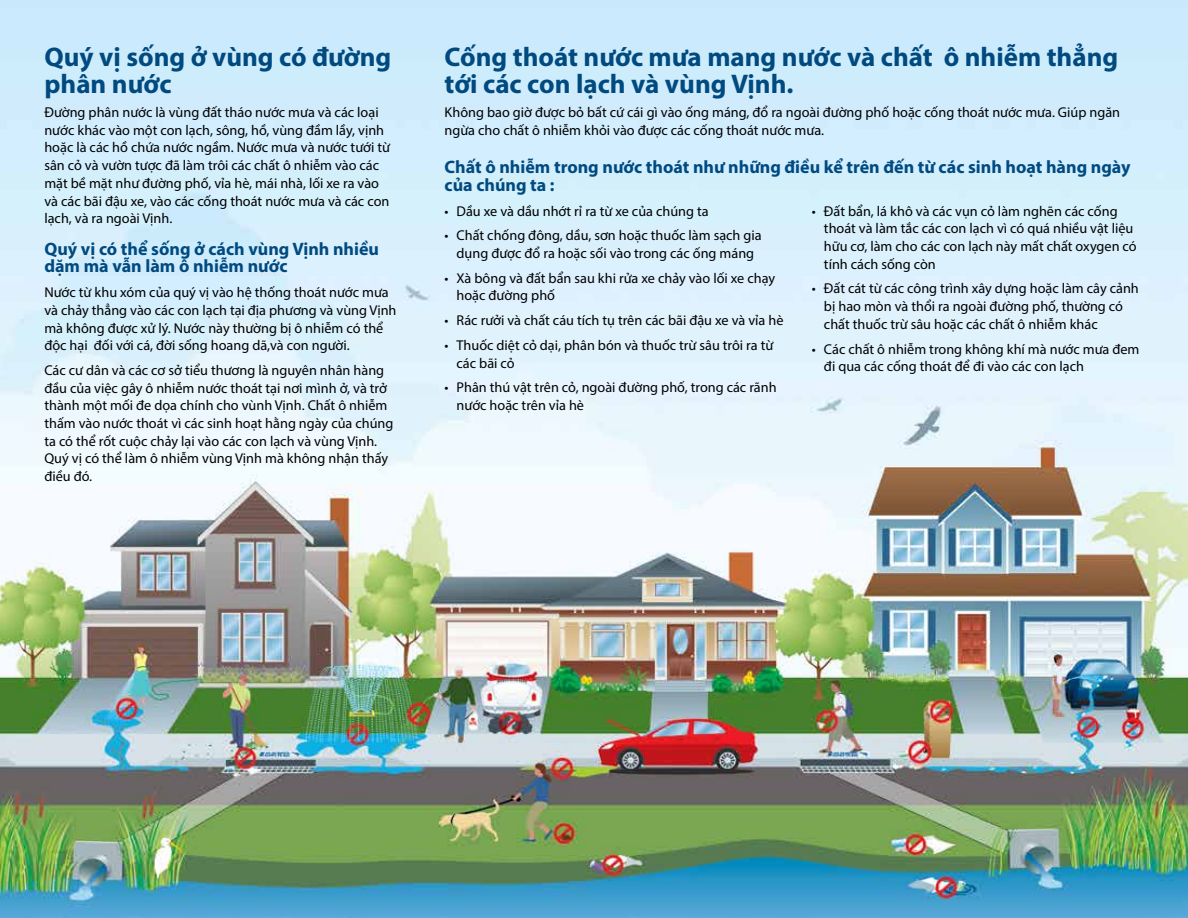
<style>
.page{position:relative;width:1188px;height:918px;background:#fff}
.page>*{position:absolute;margin:0;border:0;box-sizing:border-box;transform-origin:0 0}
.t1{font:700 27px/27px "Myriad Pro";color:#004a80}
.t2{font:700 18px/17.7px "Myriad Pro";color:#004a80}
.t3{font:14.25px/17.7px "Myriad Pro";color:#000}
</style>
<div class="page">
<img style="left:0;top:0;width:1188px;height:918px">
<h1 class="t1" style="left:44px;top:42px;width:349px">Quý vị sống ở vùng có đường phân nước</h1>
<p class="t3" style="left:44px;top:103px;width:347px">Đường phân nước là vùng đất tháo nước mưa và các loại nước khác vào một con lạch, sông, hồ, vùng đầm lầy, vịnh hoặc là các hồ chứa nước ngầm. Nước mưa và nước tưới từ sân cỏ và vườn tược đã làm trôi các chất ô nhiễm vào các mặt bề mặt như đường phố, vỉa hè, mái nhà, lối xe ra vào và các bãi đậu xe, vào các cống thoát nước mưa và các con lạch, và ra ngoài Vịnh.</p>
<p class="t2" style="left:44px;top:239px;width:336px">Quý vị có thể sống ở cách vùng Vịnh nhiều dặm mà vẫn làm ô nhiễm nước</p>
<p class="t3" style="left:44px;top:283px;width:354px">Nước từ khu xóm của quý vị vào hệ thống thoát nước mưa và chảy thẳng vào các con lạch tại địa phương và vùng Vịnh mà không được xử lý. Nước này thường bị ô nhiễm có thể độc hại đối với cá, đời sống hoang dã,và con người.</p>
<p class="t3" style="left:44px;top:361px;width:351px">Các cư dân và các cơ sở tiểu thương là nguyên nhân hàng đầu của việc gây ô nhiễm nước thoát tại nơi mình ở, và trở thành một mối đe dọa chính cho vùnh Vịnh. Chất ô nhiễm thấm vào nước thoát vì các sinh hoạt hằng ngày của chúng ta có thể rốt cuộc chảy lại vào các con lạch và vùng Vịnh.<br>Quý vị có thể làm ô nhiễm vùng Vịnh mà không nhận thấy điều đó.</p>
<h1 class="t1" style="left:445px;top:42px;width:675px">Cống thoát nước mưa mang nước và chất ô nhiễm thẳng tới các con lạch và vùng Vịnh.</h1>
<p class="t3" style="left:445px;top:103px;width:677px">Không bao giờ được bỏ bất cứ cái gì vào ống máng, đổ ra ngoài đường phố hoặc cống thoát nước mưa. Giúp ngăn ngừa cho chất ô nhiễm khỏi vào được các cống thoát nước mưa.</p>
<p class="t2" style="left:445px;top:158px;width:688px">Chất ô nhiễm trong nước thoát như những điều kể trên đến từ các sinh hoạt hàng ngày của chúng ta :</p>
<p class="t3" style="left:445px;top:202px;width:266px">• Dầu xe và dầu nhớt rỉ ra từ xe của chúng ta</p>
<p class="t3" style="left:445px;top:226px;width:319px;text-align:center">• Chất chống đông, dầu, sơn hoặc thuốc làm sạch gia dụng được đổ ra hoặc sối vào trong các ống máng</p>
<p class="t3" style="left:457px;top:269px;width:320px;text-indent:-12px">• Xà bông và đất bẩn sau khi rửa xe chảy vào lối xe chạy hoặc đường phố</p>
<p class="t3" style="left:445px;top:311px;width:340px">• Rác rưởi và chất cáu tích tụ trên các bãi đậu xe và vỉa hè</p>
<p class="t3" style="left:457px;top:336px;width:318px;text-indent:-12px">• Thuốc diệt cỏ dại, phân bón và thuốc trừ sâu trôi ra từ các bãi cỏ</p>
<p class="t3" style="left:457px;top:378px;width:322px;text-indent:-12px">• Phân thú vật trên cỏ, ngoài đường phố, trong các rãnh nước hoặc trên vỉa hè</p>
<p class="t3" style="left:824px;top:202px;width:314px;text-indent:-12px">• Đất bẩn, lá khô và các vụn cỏ làm nghẽn các cống thoát và làm tắc các con lạch vì có quá nhiều vật liệu hữu cơ, làm cho các con lạch này mất chất oxygen có tính cách sống còn</p>
<p class="t3" style="left:824px;top:280px;width:316px;text-indent:-12px">• Đất cát từ các công trình xây dựng hoặc làm cây cảnh bị hao mòn và thổi ra ngoài đường phố, thường có chất thuốc trừ sâu hoặc các chất ô nhiễm khác</p>
<p class="t3" style="left:824px;top:340px;width:317px;text-indent:-12px">• Các chất ô nhiễm trong không khí mà nước mưa đem đi qua các cống thoát để đi vào các con lạch</p>
</div>
